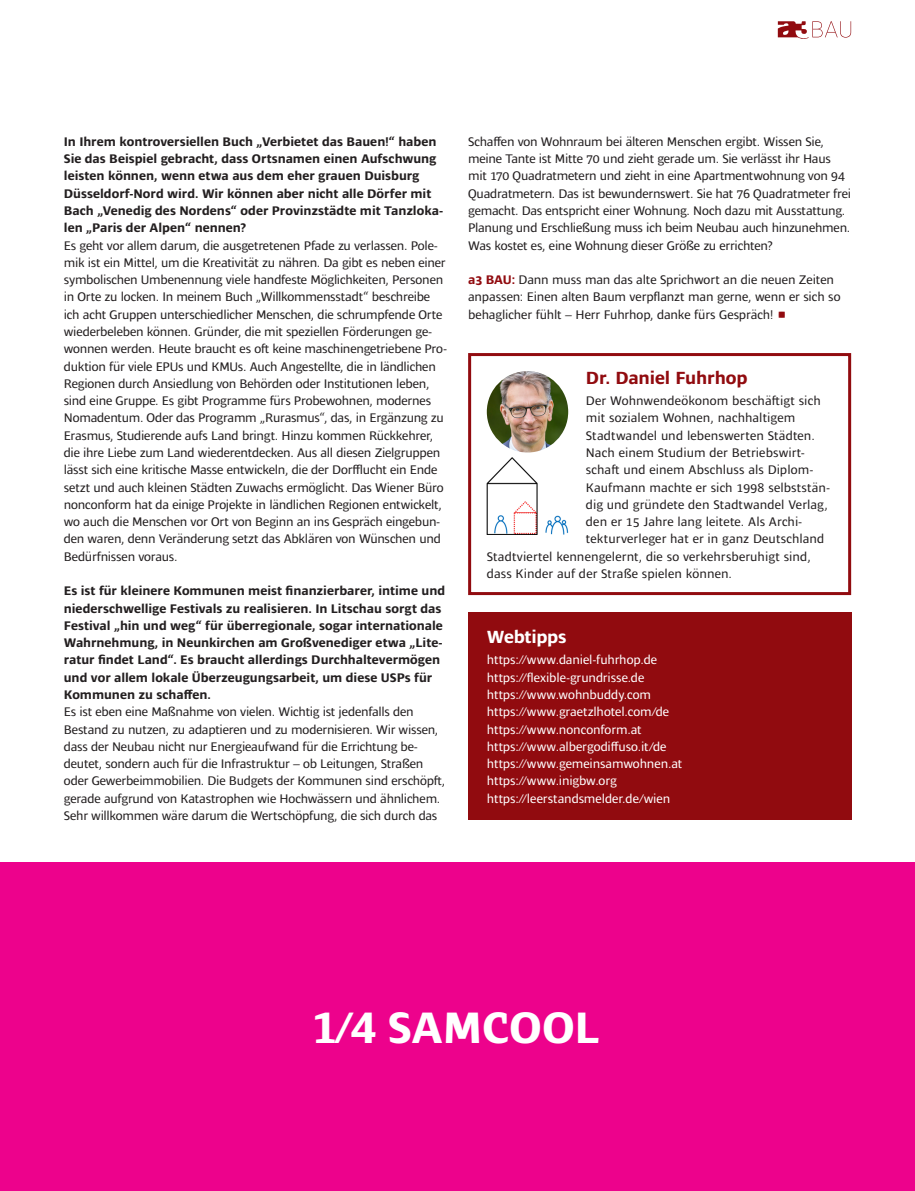
<style>
.page{position:relative;width:915px;height:1191px;background:#fff}
.page>*{position:absolute;margin:0;border:0;box-sizing:border-box;transform-origin:0 0}
.t1{font:700 45px "Ardoise Ptf";color:#fff}
.Headline{font:700 18px "Ardoise Ptf";letter-spacing:-.005em;color:#910b0f}
.Headline-2{font:700 18px "Ardoise Ptf";letter-spacing:-.01em;color:#fff}
.Fliesstext{font:12.75px/17.2px "Ardoise Ptf";letter-spacing:-.015em;color:#231f20}
.Fliesstext-2{font:700 12.75px/17.2px "Ardoise Ptf";color:#231f20}
.Fliesstext-3{font:12.75px "Ardoise Ptf";letter-spacing:.01em;color:#231f20}
.Fliesstext-4{font:12.75px "Ardoise Ptf";color:#fff}
.Fliesstext-5{font:12.75px "Ardoise Ptf";letter-spacing:.005em;color:#231f20}
.s1{font-weight:700;color:#910b0f}
</style>
<div class="page">
<div style="left:0;top:862px;width:914px;height:329px;background:#ed028c"></div>
<div style="left:468px;top:353px;width:382px;height:242px;border:3px solid #910b0f"></div>
<img style="left:486px;top:371px;width:82px;height:81px;border-radius:41px">
<img style="left:486px;top:457px;width:82px;height:78px">
<div style="left:468px;top:612px;width:382px;height:208px;background:#910b0f"></div>
<svg style="left:777px;top:21px;width:73px;height:18px"></svg>
<p class="Fliesstext-2" style="left:64px;top:132px;width:380px">In Ihrem kontroversiellen Buch „Verbietet das Bauen!“ haben Sie das Beispiel gebracht, dass Ortsnamen einen Aufschwung leisten können, wenn etwa aus dem eher grauen Duisburg Düsseldorf-Nord wird. Wir können aber nicht alle Dörfer mit Bach „Venedig des Nordens“ oder Provinzstädte mit Tanzloka&shy;len „Paris der Alpen“ nennen?</p>
<p class="Fliesstext" style="left:64px;top:235px;width:384px">Es geht vor allem darum, die ausgetretenen Pfade zu verlassen. Pole&shy;mik ist ein Mittel, um die Kreativität zu nähren. Da gibt es neben einer symbolischen Umbenennung viele handfeste Möglichkeiten, Personen in Orte zu locken. In meinem Buch „Willkommensstadt“ beschreibe ich acht Gruppen unterschiedlicher Menschen, die schrumpfende Orte wiederbeleben können. Gründer, die mit speziellen Förderungen ge&shy;wonnen werden. Heute braucht es oft keine maschinengetriebene Pro&shy;duktion für viele EPUs und KMUs. Auch Angestellte, die in ländlichen Regionen durch Ansiedlung von Behörden oder Institutionen leben, sind eine Gruppe. Es gibt Programme fürs Probewohnen, modernes Nomadentum. Oder das Programm „Rurasmus“, das, in Ergänzung zu Erasmus, Studierende aufs Land bringt. Hinzu kommen Rückkehrer, die ihre Liebe zum Land wiederentdecken. Aus all diesen Zielgruppen lässt sich eine kritische Masse entwickeln, die der Dorfflucht ein Ende setzt und auch kleinen Städten Zuwachs ermöglicht. Das Wiener Büro nonconform hat da einige Projekte in ländlichen Regionen entwickelt, wo auch die Menschen vor Ort von Beginn an ins Gespräch eingebun&shy;den waren, denn Veränderung setzt das Abklären von Wünschen und Bedürfnissen voraus.</p>
<p class="Fliesstext-2" style="left:64px;top:581px;width:383px">Es ist für kleinere Kommunen meist finanzierbarer, intime und niederschwellige Festivals zu realisieren. In Litschau sorgt das Festival „hin und weg“ für überregionale, sogar internationale Wahrnehmung, in Neunkirchen am Großvenediger etwa „Lite&shy;ratur findet Land“. Es braucht allerdings Durchhaltevermögen und vor allem lokale Überzeugungsarbeit, um diese USPs für Kommunen zu schaffen.</p>
<p class="Fliesstext" style="left:64px;top:702px;width:383px">Es ist eben eine Maßnahme von vielen. Wichtig ist jedenfalls den Bestand zu nutzen, zu adaptieren und zu modernisieren. Wir wissen, dass der Neubau nicht nur Energieaufwand für die Errichtung be&shy;deutet, sondern auch für die Infrastruktur – ob Leitungen, Straßen oder Gewerbeimmobilien. Die Budgets der Kommunen sind erschöpft, gerade aufgrund von Katastrophen wie Hochwässern und ähnlichem.<br>Sehr willkommen wäre darum die Wertschöpfung, die sich durch das</p>
<p class="Fliesstext" style="left:468px;top:132px;width:384px">Schaffen von Wohnraum bei älteren Menschen ergibt. Wissen Sie, meine Tante ist Mitte 70 und zieht gerade um. Sie verlässt ihr Haus mit 170 Quadratmetern und zieht in eine Apartmentwohnung von 94<br>Quadratmetern. Das ist bewundernswert. Sie hat 76 Quadratmeter frei gemacht. Das entspricht einer Wohnung. Noch dazu mit Ausstattung.<br>Planung und Erschließung muss ich beim Neubau auch hinzunehmen.<br>Was kostet es, eine Wohnung dieser Größe zu errichten?</p>
<p class="Fliesstext" style="left:468px;top:270px;width:374px"><span class="s1">a3 BAU:</span> Dann muss man das alte Sprichwort an die neuen Zeiten anpassen: Einen alten Baum verpflanzt man gerne, wenn er sich so behaglicher fühlt – Herr Fuhrhop, danke fürs Gespräch! <span class="s1">■</span></p>
<p class="Headline" style="left:585px;top:364px;width:163px">Dr. Daniel Fuhrhop</p>
<p class="Fliesstext-3" style="left:585px;top:391px;width:236px">Der Wohnwendeökonom beschäftigt sich</p>
<p class="Fliesstext-5" style="left:585px;top:408px;width:211px">mit sozialem Wohnen, nachhaltigem</p>
<p class="Fliesstext-3" style="left:585px;top:426px;width:230px">Stadtwandel und lebenswerten Städten.</p>
<p class="Fliesstext-3" style="left:585px;top:443px;width:220px">Nach einem Studium der Betriebswirt-</p>
<p class="Fliesstext-3" style="left:585px;top:460px;width:229px">schaft und einem Abschluss als Diplom-</p>
<p class="Fliesstext-5" style="left:585px;top:478px;width:245px">Kaufmann machte er sich 1998 selbststän-</p>
<p class="Fliesstext-3" style="left:585px;top:495px;width:243px">dig und gründete den Stadtwandel Verlag,</p>
<p class="Fliesstext-3" style="left:585px;top:512px;width:217px">den er 15 Jahre lang leitete. Als Archi-</p>
<p class="Fliesstext-3" style="left:585px;top:529px;width:240px">tekturverleger hat er in ganz Deutschland</p>
<p class="Fliesstext-3" style="left:486px;top:547px;width:325px">Stadtviertel kennengelernt, die so verkehrsberuhigt sind,</p>
<p class="Fliesstext-3" style="left:486px;top:564px;width:247px">dass Kinder auf der Straße spielen können.</p>
<p class="Headline-2" style="left:486px;top:623px;width:81px">Webtipps</p>
<p class="Fliesstext-4" style="left:486px;top:650px;width:172px">https://www.daniel-fuhrhop.de</p>
<p class="Fliesstext-4" style="left:486px;top:668px;width:159px">https://flexible-grundrisse.de</p>
<p class="Fliesstext-4" style="left:486px;top:685px;width:166px">https://www.wohnbuddy.com</p>
<p class="Fliesstext-4" style="left:486px;top:702px;width:184px">https://www.graetzlhotel.com/de</p>
<p class="Fliesstext-4" style="left:486px;top:719px;width:156px">https://www.nonconform.at</p>
<p class="Fliesstext-4" style="left:486px;top:737px;width:181px">https://www.albergodiffuso.it/de</p>
<p class="Fliesstext-4" style="left:486px;top:754px;width:197px">https://www.gemeinsamwohnen.at</p>
<p class="Fliesstext-4" style="left:486px;top:771px;width:131px">https://www.inigbw.org</p>
<p class="Fliesstext-4" style="left:486px;top:789px;width:185px">https://leerstandsmelder.de/wien</p>
<p class="t1" style="left:312px;top:994px;width:288px">1/4 SAMCOOL</p>
</div>
